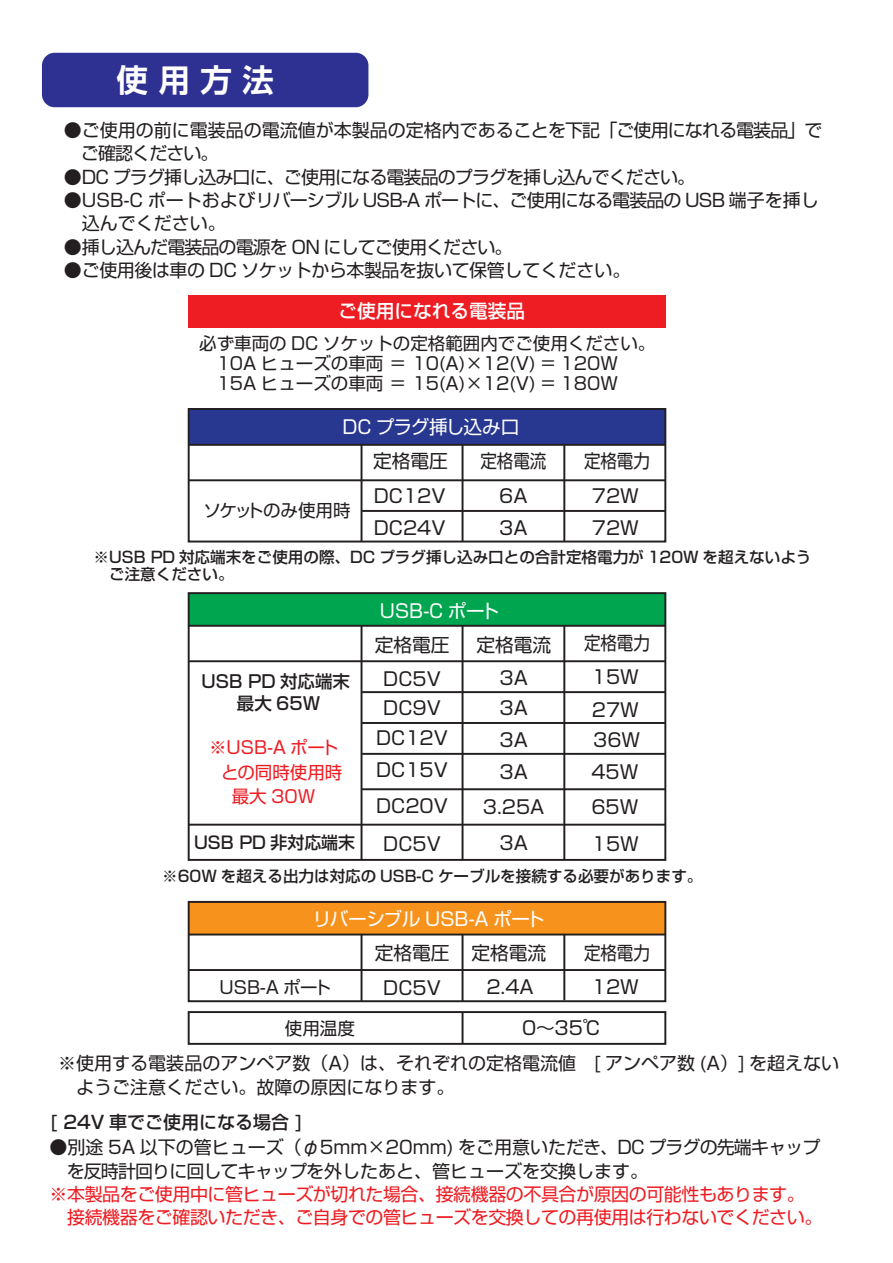
<style>
.page{position:relative;width:893px;height:1263px;background:#fff}
.page>*{position:absolute;margin:0;border:0;box-sizing:border-box;transform-origin:0 0}
.t1{font:700 31.5px "Shin Go Pro De";color:#fff}
.t2{font:18.6px/32.1px "Shin Go Pro";color:#231f20}
.t3{font:18.6px "Shin Go Pro";letter-spacing:-.02em;color:#fff}
.t4{font:18.6px "Shin Go Pro";color:#231f20;scale:.88 1}
.t5{font:500 18.6px "Shin Go Pro";color:#fff}
.t6{font:18px/23.4px "Shin Go Pro";color:#231f20}
.t7{font:18px/23.4px "Shin Go Pro";letter-spacing:-.05em;color:#231f20}
.t8{font:18px/23.4px "Shin Go Pro";letter-spacing:-.025em;color:#ee1d23}
.t9{font:18px "Shin Go Pro";letter-spacing:-.025em;color:#231f20}
.t10{font:500 18px "Shin Go Pro";color:#231f20}
.t11{font:17.55px/19.8px "Shin Go Pro";color:#231f20}
.t12{font:17.55px "Shin Go Pro";color:#ee1d23}
.t13{font:500 17.55px/22px "Shin Go Pro";color:#231f20;text-align:center}
.t14{font:17.55px "Shin Go Pro";letter-spacing:-.02em;color:#231f20}
.t15{font:500 17.1px "Shin Go Pro";color:#231f20}
.t16{font:500 15.6px/16.5px "Shin Go Pro";color:#231f20}
</style>
<div class="page">
<div style="left:42px;top:53px;width:326px;height:54px;background:#2e3092;border-radius:13px"></div>
<div style="left:189px;top:408px;width:476px;height:37px;background:#283890"></div>
<div style="left:188px;top:408px;width:478px;height:134px;border:2px solid #231f20"></div>
<hr style="left:361px;top:445px;width:1px;height:96px;background:#231f20">
<hr style="left:462px;top:445px;width:1px;height:96px;background:#231f20">
<hr style="left:563px;top:445px;width:2px;height:96px;background:#231f20">
<hr style="left:189px;top:444px;width:476px;height:2px;background:#231f20">
<hr style="left:189px;top:479px;width:476px;height:2px;background:#231f20">
<hr style="left:362px;top:510px;width:303px;height:2px;background:#231f20">
<div style="left:188px;top:295px;width:477px;height:32px;background:#ee1d23"></div>
<hr style="left:563px;top:934px;width:2px;height:66px;background:#231f20">
<div style="left:189px;top:902px;width:476px;height:33px;background:#f7931d"></div>
<div style="left:188px;top:901px;width:478px;height:101px;border:2px solid #231f20"></div>
<div style="left:188px;top:1011px;width:478px;height:34px;border:2px solid #231f20"></div>
<hr style="left:361px;top:934px;width:1px;height:67px;background:#231f20">
<hr style="left:462px;top:1012px;width:1px;height:32px;background:#231f20">
<hr style="left:462px;top:934px;width:1px;height:67px;background:#231f20">
<hr style="left:189px;top:933px;width:476px;height:2px;background:#231f20">
<hr style="left:189px;top:969px;width:476px;height:2px;background:#231f20">
<div style="left:189px;top:593px;width:476px;height:33px;background:#00a54f"></div>
<hr style="left:563px;top:625px;width:2px;height:235px;background:#231f20">
<div style="left:188px;top:592px;width:478px;height:269px;border:2px solid #231f20"></div>
<hr style="left:361px;top:626px;width:1px;height:234px;background:#231f20">
<hr style="left:462px;top:626px;width:1px;height:234px;background:#231f20">
<hr style="left:189px;top:625px;width:476px;height:2px;background:#231f20">
<hr style="left:189px;top:660px;width:476px;height:2px;background:#231f20">
<hr style="left:362px;top:691px;width:303px;height:2px;background:#231f20">
<hr style="left:362px;top:722px;width:303px;height:2px;background:#231f20">
<hr style="left:362px;top:753px;width:303px;height:2px;background:#231f20">
<hr style="left:362px;top:788px;width:303px;height:2px;background:#231f20">
<hr style="left:189px;top:824px;width:476px;height:2px;background:#231f20">
<h1 class="t1" style="left:116px;top:54px;width:159px">使 用 方 法</h1>
<p class="t6" style="left:64px;top:116px;width:760px">●ご使用の前に電装品の電流値が本製品の定格内であることを下記「ご使用になれる電装品」で　ご確認ください。</p>
<p class="t7" style="left:64px;top:163px;width:633px">●DC プラグ挿し込み口に、ご使用になる電装品のプラグを挿し込んでください。</p>
<p class="t7" style="left:64px;top:186px;width:757px">●USB-C ポートおよびリバーシブル USB-A ポートに、ご使用になる電装品の USB 端子を挿し　込んでください。</p>
<p class="t7" style="left:64px;top:233px;width:450px">●挿し込んだ電装品の電源を ON にしてご使用ください。</p>
<p class="t9" style="left:64px;top:256px;width:568px">●ご使用後は車の DC ソケットから本製品を抜いて保管してください。</p>
<p class="t5" style="left:338px;top:296px;width:188px">ご使用になれる電装品</p>
<p class="t11" style="left:199px;top:332px;width:458px">必ず車両の DC ソケットの定格範囲内でご使用ください。　10A ヒューズの車両 ＝ 10(A)×12(V) = 120W　15A ヒューズの車両 ＝ 15(A)×12(V) = 180W</p>
<p class="t3" style="left:342px;top:412px;width:178px">DC プラグ挿し込み口</p>
<p class="t14" style="left:203px;top:496px;width:149px">ソケットのみ使用時</p>
<p class="t2" style="left:373px;top:443px;width:76px">定格電圧</p>
<p class="t4" style="left:480px;top:446px;width:76px">定格電流</p>
<p class="t4" style="left:584px;top:446px;width:76px">定格電力</p>
<p class="t2" style="left:374px;top:477px;width:73px">DC12V<br>DC24V</p>
<p class="t2" style="left:499px;top:477px;width:30px">6A</p>
<p class="t2" style="left:592px;top:477px;width:48px">72W<br>72W</p>
<p class="t2" style="left:499px;top:509px;width:30px">3A</p>
<p class="t16" style="left:94px;top:547px;width:719px">※USB PD 対応端末をご使用の際、DC プラグ挿し込み口との合計定格電力が 120W を超えないよう　ご注意ください。</p>
<p class="t13" style="left:201px;top:668px;width:150px">USB PD 対応端末最大 65W</p>
<p class="t12" style="left:209px;top:733px;width:131px">※USB-A ポート</p>
<p class="t12" style="left:221px;top:757px;width:123px">との同時使用時</p>
<p class="t12" style="left:232px;top:782px;width:85px">最大 30W</p>
<p class="t15" style="left:194px;top:828px;width:163px">USB PD 非対応端末</p>
<p class="t3" style="left:380px;top:595px;width:121px">USB-C ポート</p>
<p class="t2" style="left:375px;top:626px;width:76px">定格電圧</p>
<p class="t2" style="left:476px;top:626px;width:76px">定格電流</p>
<p class="t4" style="left:584px;top:628px;width:76px">定格電力</p>
<p class="t2" style="left:383px;top:661px;width:59px">DC5V</p>
<p class="t2" style="left:500px;top:660px;width:30px">3A</p>
<p class="t2" style="left:592px;top:659px;width:48px">15W</p>
<p class="t2" style="left:376px;top:690px;width:73px;line-height:30.8px;text-align:center">DC9V<br>DC12V</p>
<p class="t2" style="left:500px;top:690px;width:30px">3A<br>3A</p>
<p class="t2" style="left:592px;top:691px;width:48px">27W</p>
<p class="t2" style="left:593px;top:722px;width:48px">36W</p>
<p class="t2" style="left:376px;top:752px;width:73px">DC15V</p>
<p class="t2" style="left:500px;top:753px;width:30px">3A</p>
<p class="t2" style="left:591px;top:752px;width:48px;line-height:35.4px">45W<br>65W</p>
<p class="t2" style="left:376px;top:788px;width:73px">DC20V</p>
<p class="t2" style="left:483px;top:788px;width:63px">3.25A</p>
<p class="t2" style="left:383px;top:825px;width:59px">DC5V</p>
<p class="t2" style="left:500px;top:825px;width:30px">3A</p>
<p class="t2" style="left:592px;top:826px;width:48px">15W</p>
<p class="t16" style="left:162px;top:866px;width:542px">※60W を超える出力は対応の USB-C ケーブルを接続する必要があります。</p>
<p class="t3" style="left:313px;top:903px;width:233px">リバーシブル USB-A ポート</p>
<p class="t2" style="left:375px;top:935px;width:173px">定格電圧 定格電流</p>
<p class="t11" style="left:219px;top:975px;width:113px">USB-A ポート</p>
<p class="t2" style="left:383px;top:969px;width:59px">DC5V</p>
<p class="t2" style="left:486px;top:968px;width:49px">2.4A</p>
<p class="t4" style="left:584px;top:938px;width:76px">定格電力</p>
<p class="t2" style="left:592px;top:968px;width:48px">12W</p>
<p class="t11" style="left:285px;top:1016px;width:71px">使用温度</p>
<p class="t2" style="left:522px;top:1010px;width:81px">0～35℃</p>
<p class="t6" style="left:58px;top:1050px;width:782px">※使用する電装品のアンペア数（A）は、それぞれの定格電流値　[ アンペア数 (A）] を超えない　ようご注意ください。故障の原因になります。</p>
<p class="t10" style="left:50px;top:1107px;width:255px">[ 24V 車でご使用になる場合 ]</p>
<p class="t6" style="left:50px;top:1133px;width:772px">●別途 5A 以下の管ヒューズ（φ5mm×20mm) をご用意いただき、DC プラグの先端キャップ　を反時計回りに回してキャップを外したあと、管ヒューズを交換します。</p>
<p class="t8" style="left:50px;top:1180px;width:809px">※本製品をご使用中に管ヒューズが切れた場合、接続機器の不具合が原因の可能性もあります。　　　　接続機器をご確認いただき、ご自身での管ヒューズを交換しての再使用は行わないでください。</p>
</div>
